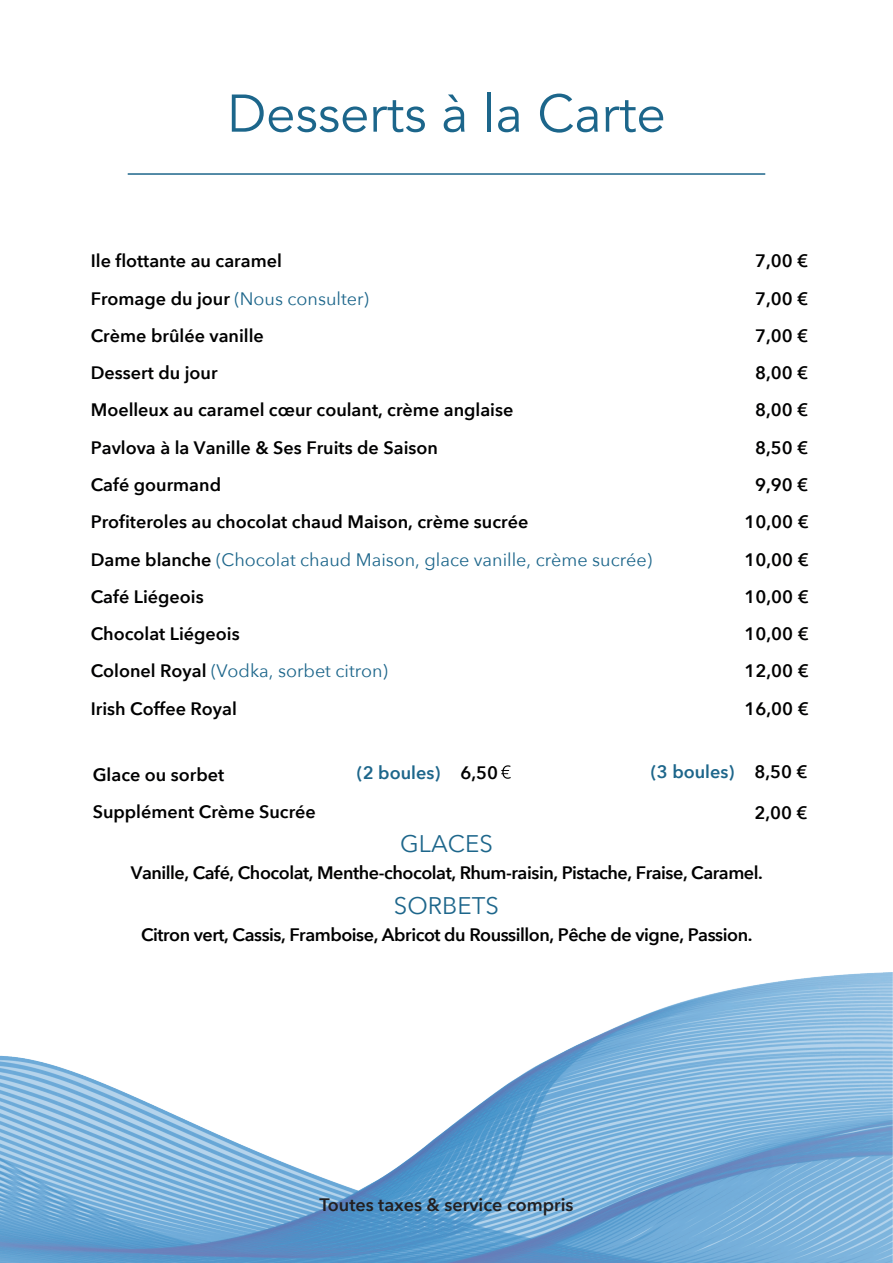
<style>
.page{position:relative;width:893px;height:1263px;background:#fff}
.page>*{position:absolute;margin:0;border:0;box-sizing:border-box;transform-origin:0 0}
.t1{font:52.5px "Avenir";color:#1c668b}
.t2{font:24px "Avenir Next";color:#1d668b}
.t3{font:600 18px/37.3px "Avenir Next";color:#000001}
.t4{font:600 18px "Avenir Next";letter-spacing:-.025em;color:#000001}
.t5{font:18px "Avenir Next";color:#1d668b}
.t6{font:600 18px "Avenir Next";color:#1d668b}
.t7{font:600 18px "Avenir Next";color:#231f20}
.s1{font-weight:600;color:#000001}
.s2{color:#000001}
</style>
<div class="page">
<img style="left:0;top:972px;width:893px;height:291px">
<hr style="left:128px;top:173px;width:637px;height:2px;background:#1d668b">
<svg style="left:501px;top:765px;width:10px;height:14px"></svg>
<h1 class="t1" style="left:227px;top:82px;width:440px">Desserts à la Carte</h1>
<p class="t3" style="left:91px;top:242px;width:193px">Ile flottante au caramel</p>
<p class="t3" style="left:755px;top:242px;width:55px">7,00 €</p>
<p class="t5" style="left:91px;top:283px;width:280px"><span class="s1">Fromage du jour</span> (Nous consulter)</p>
<p class="t3" style="left:755px;top:279px;width:55px">7,00 €</p>
<p class="t3" style="left:91px;top:316px;width:175px">Crème brûlée vanille</p>
<p class="t3" style="left:755px;top:316px;width:55px">7,00 €</p>
<p class="t3" style="left:91px;top:354px;width:128px">Dessert du jour</p>
<p class="t3" style="left:755px;top:354px;width:55px">8,00 €</p>
<p class="t3" style="left:91px;top:391px;width:424px">Moelleux au caramel cœur coulant, crème anglaise</p>
<p class="t3" style="left:755px;top:391px;width:55px">8,00 €</p>
<p class="t3" style="left:91px;top:428px;width:349px">Pavlova à la Vanille &amp; Ses Fruits de Saison</p>
<p class="t3" style="left:755px;top:428px;width:55px">8,50 €</p>
<p class="t3" style="left:91px;top:466px;width:132px">Café gourmand</p>
<p class="t3" style="left:755px;top:466px;width:55px">9,90 €</p>
<p class="t3" style="left:91px;top:503px;width:439px">Profiteroles au chocolat chaud Maison, crème sucrée</p>
<p class="t3" style="left:745px;top:503px;width:66px">10,00 €</p>
<p class="t5" style="left:91px;top:544px;width:563px"><span class="s1">Dame blanche</span> (Chocolat chaud Maison, glace vanille, crème sucrée)</p>
<p class="t3" style="left:745px;top:540px;width:66px">10,00 €</p>
<p class="t3" style="left:91px;top:577px;width:114px">Café Liégeois</p>
<p class="t3" style="left:745px;top:577px;width:66px">10,00 €<br>10,00 €</p>
<p class="t5" style="left:91px;top:656px;width:299px"><span class="s1">Colonel Royal</span> (Vodka, sorbet citron)</p>
<p class="t3" style="left:745px;top:652px;width:66px">12,00 €</p>
<p class="t3" style="left:91px;top:689px;width:148px">Irish Coffee Royal</p>
<p class="t3" style="left:745px;top:689px;width:66px">16,00 €</p>
<p class="t3" style="left:91px;top:615px;width:150px">Chocolat Liégeois</p>
<p class="t3" style="left:93px;top:756px;width:225px;line-height:36.5px">Glace ou sorbet<br>Supplément Crème Sucrée</p>
<p class="t6" style="left:357px;top:757px;width:143px">(2 boules) <span class="s2">6,50</span></p>
<p class="t6" style="left:651px;top:757px;width:158px">(3 boules) <span class="s2">8,50 €</span></p>
<p class="t3" style="left:754px;top:794px;width:55px">2,00 €</p>
<h2 class="t2" style="left:400px;top:823px;width:94px">GLACES</h2>
<p class="t4" style="left:131px;top:857px;width:634px">Vanille, Café, Chocolat, Menthe-chocolat, Rhum-raisin, Pistache, Fraise, Caramel.</p>
<h2 class="t2" style="left:394px;top:885px;width:106px">SORBETS</h2>
<p class="t4" style="left:141px;top:919px;width:613px">Citron vert, Cassis, Framboise, Abricot du Roussillon, Pêche de vigne, Passion.</p>
<p class="t7" style="left:319px;top:1189px;width:256px">Toutes taxes &amp; service compris</p>
</div>
